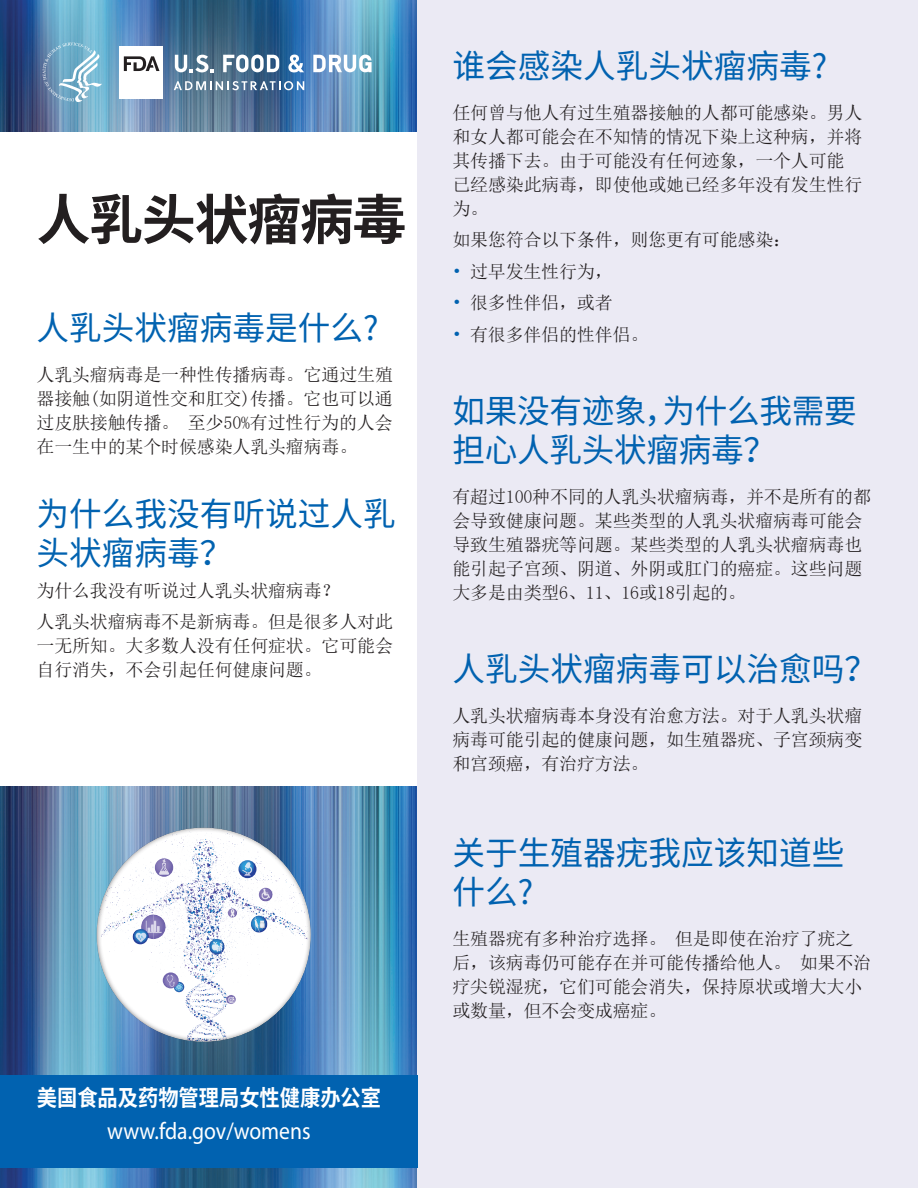
<style>
.page{position:relative;width:918px;height:1188px;background:#fff}
.page>*{position:absolute;margin:0;border:0;box-sizing:border-box;transform-origin:0 0}
.t1{font:700 54px "Source Han Sans CN";letter-spacing:-.025em;color:#231f20}
.t2{font:33px/39px "Source Han Sans CN";color:#0162b0}
.t3{font:24px "Myriad Pro";color:#fff;scale:.9 1}
.t4{font:700 22.5px "Source Han Sans CN";color:#fff;scale:.9 1}
.t5{font:18px/24px "Sim Sun";letter-spacing:-.01em;color:#231f20;text-align:justify}
.s1{color:#0162b0}
</style>
<div class="page">
<img style="left:0;top:0;width:418px;height:132px">
<img style="left:0;top:787px;width:418px;height:401px">
<div style="left:418px;top:0;width:500px;height:1188px;background:#ebeaf4"></div>
<div style="left:94px;top:825px;width:219px;height:219px;background:#231f20;opacity:.81"></div>
<div style="left:0;top:1075px;width:418px;height:93px;background:#0162b0"></div>
<svg style="left:174px;top:81px;width:130px;height:9px"></svg>
<svg style="left:223px;top:55px;width:56px;height:17px"></svg>
<svg style="left:288px;top:54px;width:16px;height:19px"></svg>
<svg style="left:313px;top:55px;width:59px;height:17px"></svg>
<svg style="left:175px;top:55px;width:38px;height:17px"></svg>
<div style="left:119px;top:46px;width:44px;height:53px;background:#fff"></div>
<svg style="left:124px;top:56px;width:36px;height:15px"></svg>
<svg style="left:43px;top:43px;width:59px;height:60px;background:#86b3cc"></svg>
<h1 class="t1" style="left:37px;top:189px;width:371px">人乳头状瘤病毒</h1>
<h2 class="t2" style="left:37px;top:309px;width:344px">人乳头状瘤病毒是什么?</h2>
<p class="t5" style="left:37px;top:362px;width:358px">人乳头瘤病毒是一种性传播病毒。它通过生殖器接触(如阴道性交和肛交)传播。它也可以通过皮肤接触传播。 至少50%有过性行为的人会在一生中的某个时候感染人乳头瘤病毒。</p>
<h2 class="t2" style="left:37px;top:495px;width:361px">为什么我没有听说过人乳头状瘤病毒？</h2>
<p class="t5" style="left:37px;top:578px;width:305px">为什么我没有听说过人乳头状瘤病毒？</p>
<p class="t5" style="left:37px;top:610px;width:358px">人乳头状瘤病毒不是新病毒。但是很多人对此一无所知。大多数人没有任何症状。它可能会自行消失，不会引起任何健康问题。</p>
<p class="t4" style="left:37px;top:1085px;width:384px">美国食品及药物管理局女性健康办公室</p>
<p class="t3" style="left:107px;top:1116px;width:228px">www.fda.gov/womens</p>
<h2 class="t2" style="left:452px;top:47px;width:376px">谁会感染人乳头状瘤病毒?</h2>
<p class="t5" style="left:452px;top:100px;width:412px;text-align:left">任何曾与他人有过生殖器接触的人都可能感染。男人和女人都可能会在不知情的情况下染上这种病，并将其传播下去。由于可能没有任何迹象，一个人可能已经感染此病毒，即使他或她已经多年没有发生性行为。</p>
<p class="t5" style="left:452px;top:228px;width:340px">如果您符合以下条件，则您更有可能感染：</p>
<p class="t5" style="left:452px;top:259px;width:162px"><span class="s1">•</span> 过早发生性行为，</p>
<p class="t5" style="left:452px;top:291px;width:162px"><span class="s1">•</span> 很多性伴侣，或者</p>
<p class="t5" style="left:452px;top:322px;width:198px"><span class="s1">•</span> 有很多伴侣的性伴侣。</p>
<h2 class="t2" style="left:452px;top:392px;width:406px">如果没有迹象，为什么我需要担心人乳头状瘤病毒？</h2>
<p class="t5" style="left:452px;top:485px;width:420px;text-align:left">有超过100种不同的人乳头状瘤病毒，并不是所有的都会导致健康问题。某些类型的人乳头状瘤病毒可能会导致生殖器疣等问题。某些类型的人乳头状瘤病毒也能引起子宫颈、阴道、外阴或肛门的癌症。这些问题大多是由类型6、11、16或18引起的。</p>
<h2 class="t2" style="left:452px;top:651px;width:426px">人乳头状瘤病毒可以治愈吗？</h2>
<p class="t5" style="left:452px;top:704px;width:412px">人乳头状瘤病毒本身没有治愈方法。对于人乳头状瘤病毒可能引起的健康问题，如生殖器疣、子宫颈病变和宫颈癌，有治疗方法。</p>
<h2 class="t2" style="left:452px;top:834px;width:394px">关于生殖器疣我应该知道些什么?</h2>
<p class="t5" style="left:452px;top:926px;width:420px;text-align:left">生殖器疣有多种治疗选择。 但是即使在治疗了疣之后，该病毒仍可能存在并可能传播给他人。 如果不治疗尖锐湿疣，它们可能会消失，保持原状或增大大小或数量，但不会变成癌症。</p>
</div>
